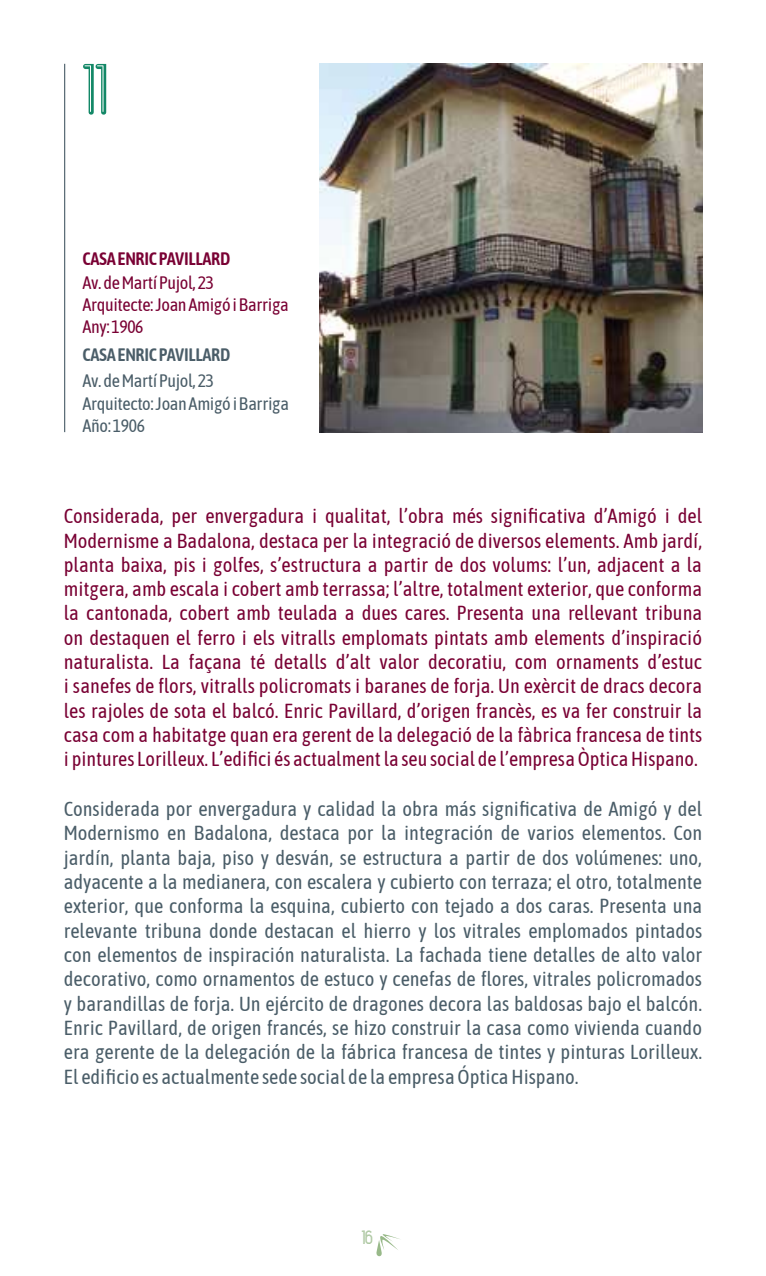
<style>
.page{position:relative;width:766px;height:1276px;background:#fff}
.page>*{position:absolute;margin:0;border:0;box-sizing:border-box;transform-origin:0 0}
.t1{font:67.5px "Beauty School Dropout II";color:#138867}
.t2{font:20.25px/24.3px "Asap Condensed";color:#4a5d68;text-align:justify}
.t3{font:20.25px/24.3px "Asap Condensed";color:#790033;text-align:justify}
.t4{font:18px/21.6px "Asap Condensed";letter-spacing:-.02em;color:#790033}
.t5{font:18px/22.5px "Asap Condensed";letter-spacing:-.02em;color:#4a5d68}
.t6{font:600 18px "Asap Condensed";letter-spacing:-.02em;color:#790033}
.t7{font:600 18px "Asap Condensed";letter-spacing:-.02em;color:#4a5d68}
.t8{font:18px "Beauty School Dropout II";color:#98b989}
</style>
<div class="page">
<hr style="left:64px;top:64px;width:1px;height:368px;background:#4a5d68">
<svg style="left:376px;top:1234px;width:24px;height:23px"></svg>
<img style="left:319px;top:64px;width:383px;height:368px">
<h1 class="t1" style="left:82px;top:47px;width:26px">11</h1>
<p class="t6" style="left:82px;top:246px;width:149px">CASA ENRIC PAVILLARD</p>
<p class="t4" style="left:82px;top:271px;width:208px">Av. de Martí Pujol, 23<br>Arquitecte: Joan Amigó i Barriga<br>Any: 1906</p>
<p class="t7" style="left:82px;top:343px;width:149px">CASA ENRIC PAVILLARD</p>
<p class="t5" style="left:82px;top:369px;width:208px">Av. de Martí Pujol, 23<br>Arquitecto: Joan Amigó i Barriga<br>Año: 1906</p>
<p class="t3" style="left:64px;top:503px;width:639px">Considerada, per envergadura i qualitat, l’obra més significativa d’Amigó i del Modernisme a Badalona, destaca per la integració de diversos elements. Amb jardí, planta baixa, pis i golfes, s’estructura a partir de dos volums: l’un, adjacent a la mitgera, amb escala i cobert amb terrassa; l’altre, totalment exterior, que conforma la cantonada, cobert amb teulada a dues cares. Presenta una rellevant tribuna on destaquen el ferro i els vitralls emplomats pintats amb elements d’inspiració naturalista. La façana té detalls d’alt valor decoratiu, com ornaments d’estuc i sanefes de flors, vitralls policromats i baranes de forja. Un exèrcit de dracs decora les rajoles de sota el balcó. Enric Pavillard, d’origen francès, es va fer construir la casa com a habitatge quan era gerent de la delegació de la fàbrica francesa de tints i pintures Lorilleux. L’edifici és actualment la seu social de l’empresa Òptica Hispano.</p>
<p class="t2" style="left:64px;top:796px;width:639px">Considerada por envergadura y calidad la obra más significativa de Amigó y del Modernismo en Badalona, destaca por la integración de varios elementos. Con jardín, planta baja, piso y desván, se estructura a partir de dos volúmenes: uno, adyacente a la medianera, con escalera y cubierto con terraza; el otro, totalmente exterior, que conforma la esquina, cubierto con tejado a dos caras. Presenta una relevante tribuna donde destacan el hierro y los vitrales emplomados pintados con elementos de inspiración naturalista. La fachada tiene detalles de alto valor decorativo, como ornamentos de estuco y cenefas de flores, vitrales policromados y barandillas de forja. Un ejército de dragones decora las baldosas bajo el balcón.<br>Enric Pavillard, de origen francés, se hizo construir la casa como vivienda cuando era gerente de la delegación de la fábrica francesa de tintes y pinturas Lorilleux.<br>El edificio es actualmente sede social de la empresa Óptica Hispano.</p>
<p class="t8" style="left:362px;top:1226px;width:12px">16</p>
</div>
